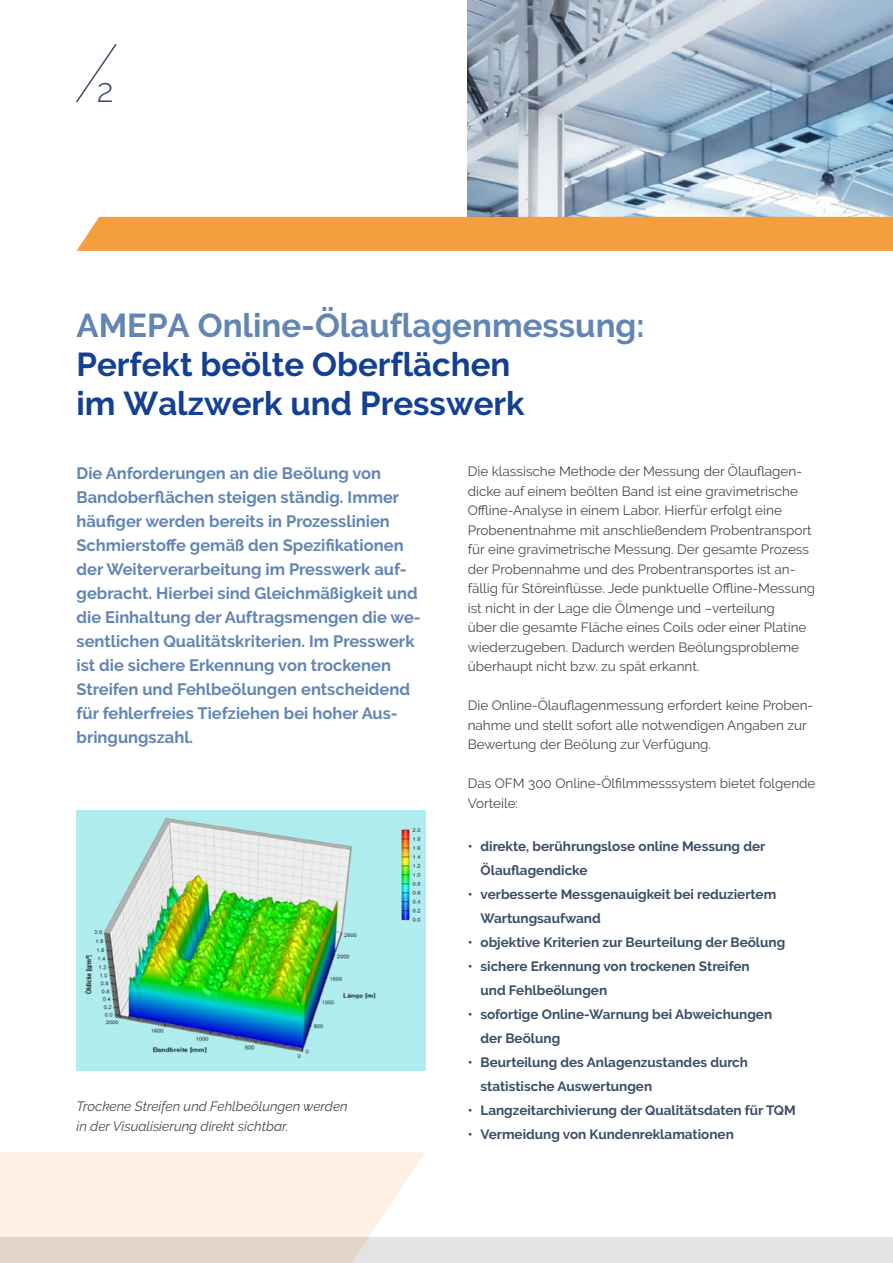
<style>
.page{position:relative;width:893px;height:1263px;background:#fff}
.page>*{position:absolute;margin:0;border:0;box-sizing:border-box;transform-origin:0 0}
.t1{font:700 33px/39px "Raleway";color:#134094}
.t2{font:700 33px "Raleway";color:#6285b3}
.t3{font:300 33px "Raleway";color:#3c4d66}
.t4{font:700 16.5px/24px "Raleway";color:#6285b3}
.t5{font:13.5px/19.5px "Raleway";color:#494948}
.t6{font:700 13.5px/24px "Raleway";color:#3c4d66}
.t7{font:italic 13.5px/19.5px "Raleway";color:#494948}
</style>
<div class="page">
<img style="left:468px;top:0;width:425px;height:217px">
<div style="left:77px;top:217px;width:816px;height:34px;background:#f59e3f"></div>
<div style="left:0;top:1237px;width:893px;height:26px;background:#e3e3e3"></div>
<svg style="left:0;top:1152px;width:425px;height:111px;background:#f7ebe0"></svg>
<svg style="left:76px;top:44px;width:41px;height:59px"></svg>
<img style="left:77px;top:810px;width:348px;height:260px">
<h1 class="t3" style="left:97px;top:71px;width:18px">2</h1>
<h1 class="t2" style="left:77px;top:307px;width:570px">AMEPA Online-Ölauflagenmessung:</h1>
<h1 class="t1" style="left:77px;top:345px;width:450px">Perfekt beölte Oberflächen im Walzwerk und Presswerk</h1>
<p class="t4" style="left:77px;top:461px;width:346px">Die Anforderungen an die Beölung von Bandoberflächen steigen ständig. Immer häufiger werden bereits in Prozesslinien Schmierstoffe gemäß den Spezifikationen der Weiterverarbeitung im Presswerk auf&shy;gebracht. Hierbei sind Gleichmäßigkeit und die Einhaltung der Auftragsmengen die we&shy;sentlichen Qualitätskriterien. Im Presswerk ist die sichere Erkennung von trockenen Streifen und Fehlbeölungen entscheidend für fehlerfreies Tiefziehen bei hoher Aus&shy;bringungszahl.</p>
<p class="t7" style="left:77px;top:1097px;width:273px">Trockene Streifen und Fehlbeölungen werden in der Visualisierung direkt sichtbar.</p>
<p class="t5" style="left:468px;top:462px;width:349px">Die klassische Methode der Messung der Ölauflagen&shy;dicke auf einem beölten Band ist eine gravimetrische Offline-Analyse in einem Labor. Hierfür erfolgt eine Probenentnahme mit anschließendem Probentransport für eine gravimetrische Messung. Der gesamte Prozess der Probennahme und des Probentransportes ist an&shy;fällig für Störeinflüsse. Jede punktuelle Offline-Messung ist nicht in der Lage die Ölmenge und –verteilung<br>über die gesamte Fläche eines Coils oder einer Platine wiederzugeben. Dadurch werden Beölungsprobleme überhaupt nicht bzw. zu spät erkannt.</p>
<p class="t5" style="left:468px;top:696px;width:347px">Die Online-Ölauflagenmessung erfordert keine Proben&shy;nahme und stellt sofort alle notwendigen Angaben zur<br>Bewertung der Beölung zur Verfügung.</p>
<p class="t5" style="left:468px;top:774px;width:349px">Das OFM 300 Online-Ölfilmmesssystem bietet folgende<br>Vorteile:</p>
<p class="t6" style="left:480px;top:834px;width:286px;text-indent:-13px">• direkte, berührungslose online Messung der<br>Ölauflagendicke</p>
<p class="t6" style="left:480px;top:882px;width:297px;text-indent:-13px">• verbesserte Messgenauigkeit bei reduziertem<br>Wartungsaufwand</p>
<p class="t6" style="left:468px;top:930px;width:319px">• objektive Kriterien zur Beurteilung der Beölung</p>
<p class="t6" style="left:480px;top:954px;width:271px;text-indent:-13px">• sichere Erkennung von trockenen Streifen und Fehlbeölungen</p>
<p class="t6" style="left:480px;top:1002px;width:293px;text-indent:-13px">• sofortige Online-Warnung bei Abweichungen der Beölung</p>
<p class="t6" style="left:480px;top:1050px;width:269px;text-indent:-13px">• Beurteilung des Anlagenzustandes durch statistische Auswertungen</p>
<p class="t6" style="left:468px;top:1098px;width:330px">• Langzeitarchivierung der Qualitätsdaten für TQM</p>
<p class="t6" style="left:468px;top:1122px;width:268px">• Vermeidung von Kundenreklamationen</p>
</div>
